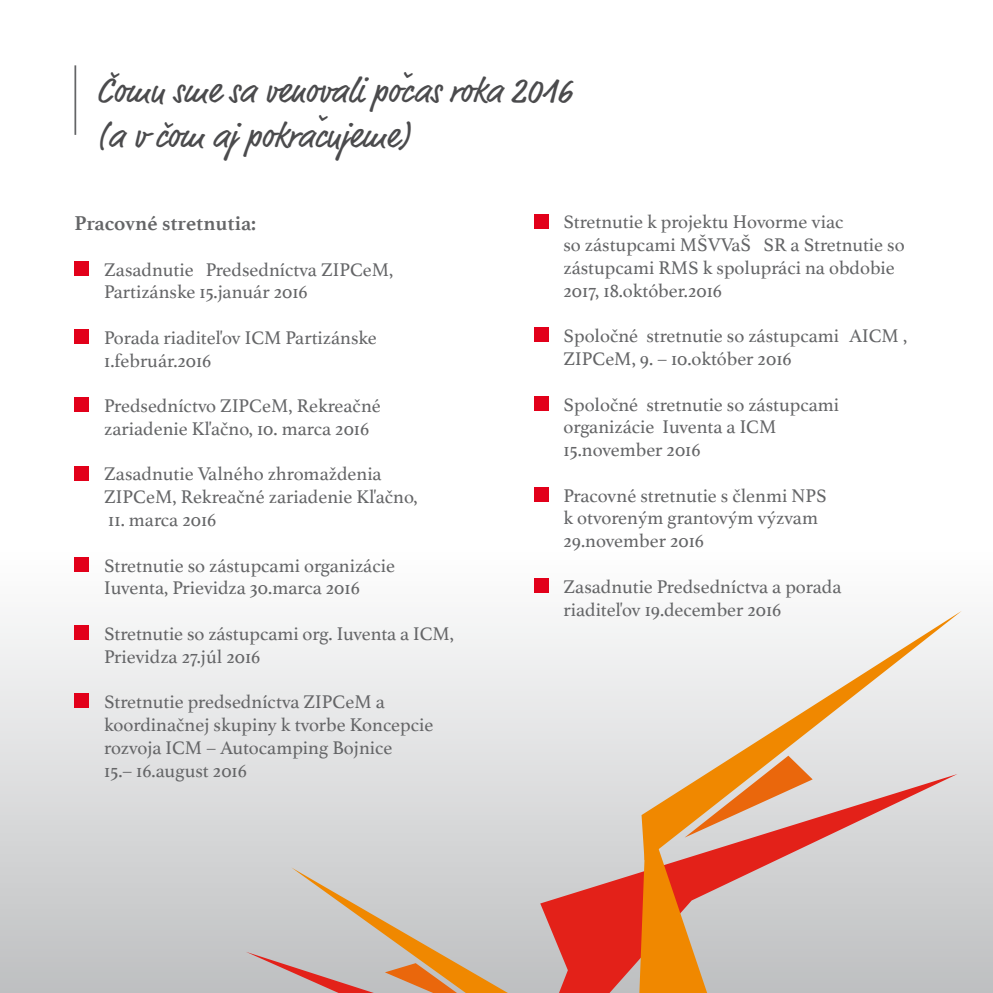
<style>
.page{position:relative;width:993px;height:993px;background:#fff}
.page>*{position:absolute;margin:0;border:0;box-sizing:border-box;transform-origin:0 0}
.t1{font:35px/45px "Market";color:#4b4b4d}
.t2{font:700 21px "Athelas";color:#646567}
.t3{font:19.25px/22.8px "Athelas";color:#646567}
</style>
<div class="page">
<div style="left:0;top:546px;width:992px;height:446px;background:linear-gradient(to bottom,#fff,#bfc0c1)"></div>
<div style="left:74px;top:260px;width:15px;height:15px;background:#e2001a"></div>
<div style="left:74px;top:329px;width:15px;height:15px;background:#e2001a"></div>
<div style="left:74px;top:397px;width:15px;height:15px;background:#e2001a"></div>
<div style="left:74px;top:465px;width:15px;height:15px;background:#e2001a"></div>
<div style="left:74px;top:556px;width:15px;height:15px;background:#e2001a"></div>
<div style="left:74px;top:624px;width:15px;height:15px;background:#e2001a"></div>
<div style="left:74px;top:693px;width:15px;height:15px;background:#e2001a"></div>
<div style="left:533px;top:213px;width:15px;height:15px;background:#e2001a"></div>
<div style="left:533px;top:327px;width:15px;height:15px;background:#e2001a"></div>
<div style="left:533px;top:395px;width:15px;height:15px;background:#e2001a"></div>
<div style="left:533px;top:486px;width:15px;height:15px;background:#e2001a"></div>
<div style="left:533px;top:577px;width:15px;height:15px;background:#e2001a"></div>
<hr style="left:74px;top:65px;width:2px;height:70px;background:#646567">
<svg style="left:453px;top:737px;width:504px;height:255px;background:#d6d6d8"></svg>
<svg style="left:504px;top:812px;width:394px;height:180px;background:#d2a695"></svg>
<svg style="left:621px;top:587px;width:340px;height:293px"></svg>
<svg style="left:684px;top:748px;width:137px;height:99px;background:#e2a275"></svg>
<svg style="left:246px;top:867px;width:337px;height:126px;background:#cdb5ab"></svg>
<h1 class="t1" style="left:96px;top:71px;width:477px">Čomu sme sa venovali pocˇas roka 2016 (a v čom aj pokracˇujeme)</h1>
<p class="t2" style="left:74px;top:206px;width:183px">Pracovné stretnutia:</p>
<p class="t3" style="left:104px;top:257px;width:290px">Zasadnutie Predsedníctva ZIPCeM,<br>Partizánske 15.január 2016</p>
<p class="t3" style="left:104px;top:325px;width:274px">Porada riaditeľov ICM Partizánske<br>1.február.2016</p>
<p class="t3" style="left:104px;top:394px;width:278px">Predsedníctvo ZIPCeM, Rekreačné zariadenie Kľačno, 10. marca 2016</p>
<p class="t3" style="left:104px;top:462px;width:315px">Zasadnutie Valného zhromaždenia<br>ZIPCeM, Rekreačné zariadenie Kľačno,</p>
<p class="t3" style="left:108px;top:507px;width:110px">11. marca 2016</p>
<p class="t3" style="left:104px;top:553px;width:292px">Stretnutie so zástupcami organizácie<br>Iuventa, Prievidza 30.marca 2016</p>
<p class="t3" style="left:104px;top:621px;width:351px">Stretnutie so zástupcami org. Iuventa a ICM,<br>Prievidza 27.júl 2016</p>
<p class="t3" style="left:104px;top:689px;width:330px">Stretnutie predsedníctva ZIPCeM a koordinačnej skupiny k tvorbe Koncepcie rozvoja ICM – Autocamping Bojnice<br>15.– 16.august 2016</p>
<p class="t3" style="left:563px;top:210px;width:342px">Stretnutie k projektu Hovorme viac<br>so zástupcami MŠVVaŠ SR a Stretnutie so zástupcami RMS k spolupráci na obdobie 2017, 18.október.2016</p>
<p class="t3" style="left:563px;top:324px;width:345px">Spoločné stretnutie so zástupcami AICM ,<br>ZIPCeM, 9. – 10.október 2016</p>
<p class="t3" style="left:563px;top:392px;width:277px">Spoločné stretnutie so zástupcami organizácie Iuventa a ICM<br>15.november 2016</p>
<p class="t3" style="left:563px;top:483px;width:265px">Pracovné stretnutie s členmi NPS k otvoreným grantovým výzvam<br>29.november 2016</p>
<p class="t3" style="left:563px;top:574px;width:279px">Zasadnutie Predsedníctva a porada riaditeľov 19.december 2016</p>
</div>
